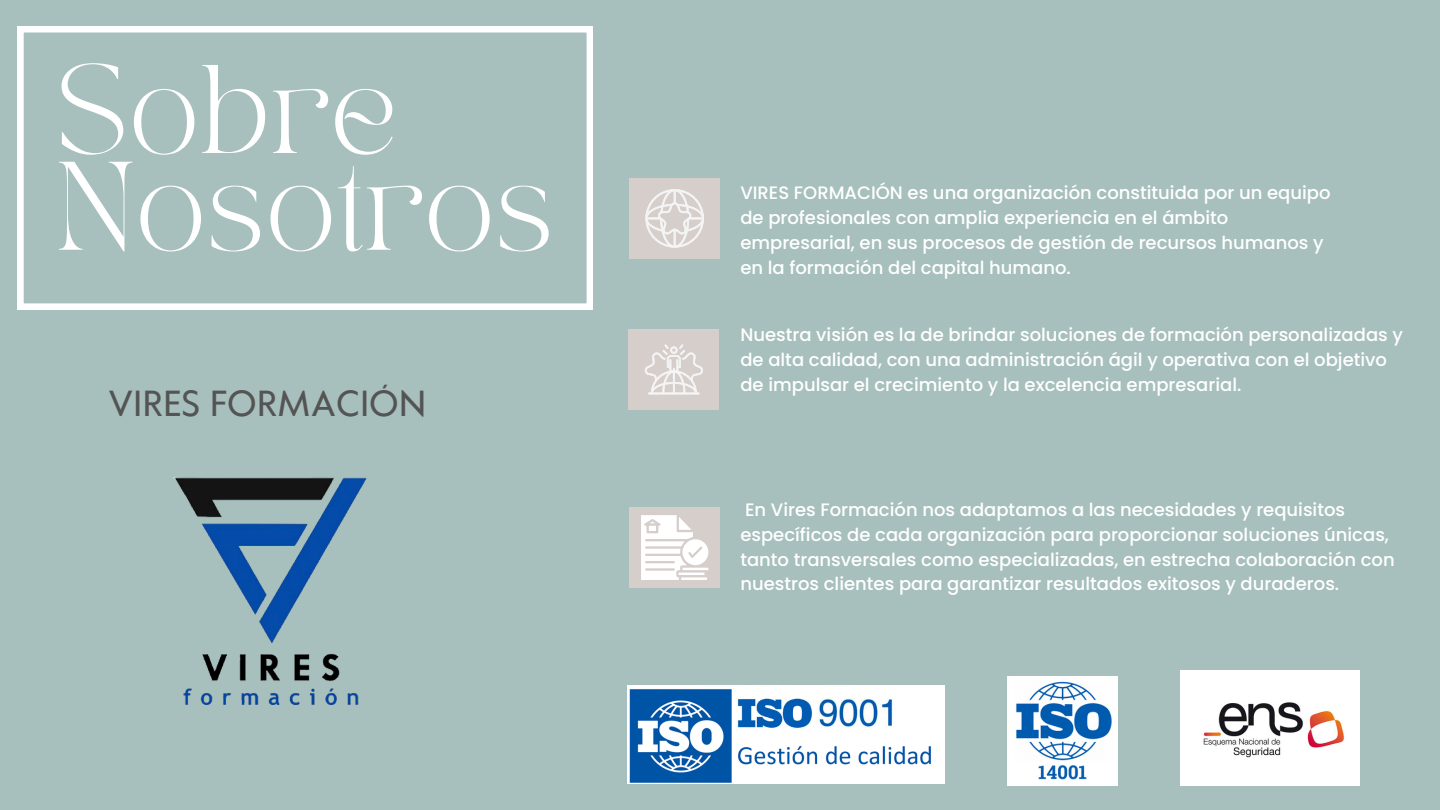
<style>
.page{position:relative;width:1440px;height:810px;background:#a7c0bd}
.page>*{position:absolute;margin:0;border:0;box-sizing:border-box;transform-origin:0 0}
.t1{font:88px "TAN PEARL Regular";color:#fff}
.t2{font:34px "Klein Text";color:#545454}
.t3{font:500 18px/24.8px "Poppins";color:#fff}
</style>
<div class="page">
<svg style="left:18px;top:27px;width:575px;height:282px"></svg>
<div style="left:629px;top:178px;width:91px;height:81px;background:#d6cecb"></div>
<div style="left:629px;top:329px;width:90px;height:81px;background:#d6cecb"></div>
<svg style="left:645px;top:189px;width:59px;height:59px"></svg>
<svg style="left:645px;top:344px;width:58px;height:50px"></svg>
<img style="left:1181px;top:671px;width:178px;height:115px">
<img style="left:628px;top:685px;width:316px;height:99px">
<img style="left:1008px;top:676px;width:109px;height:110px">
<div style="left:629px;top:507px;width:91px;height:81px;background:#d6cecb"></div>
<svg style="left:641px;top:515px;width:67px;height:65px"></svg>
<img style="left:173px;top:477px;width:194px;height:228px">
<h1 class="t1" style="left:56px;top:63px;width:343px">Sobre</h1>
<p class="t1" style="left:56px;top:160px;width:499px">Nosotros</p>
<p class="t2" style="left:109px;top:386px;width:319px">VIRES FORMACIÓN</p>
<p class="t3" style="left:740px;top:181px;width:592px">VIRES FORMACIÓN es una organización constituida por un equipo de profesionales con amplia experiencia en el ámbito empresarial, en sus procesos de gestión de recursos humanos y en la formación del capital humano.</p>
<p class="t3" style="left:740px;top:323px;width:664px">Nuestra visión es la de brindar soluciones de formación personalizadas y de alta calidad, con una administración ágil y operativa con el objetivo de impulsar el crecimiento y la excelencia empresarial.</p>
<p class="t3" style="left:740px;top:497px;width:656px">En Vires Formación nos adaptamos a las necesidades y requisitos específicos de cada organización para proporcionar soluciones únicas, tanto transversales como especializadas, en estrecha colaboración con nuestros clientes para garantizar resultados exitosos y duraderos.</p>
</div>
